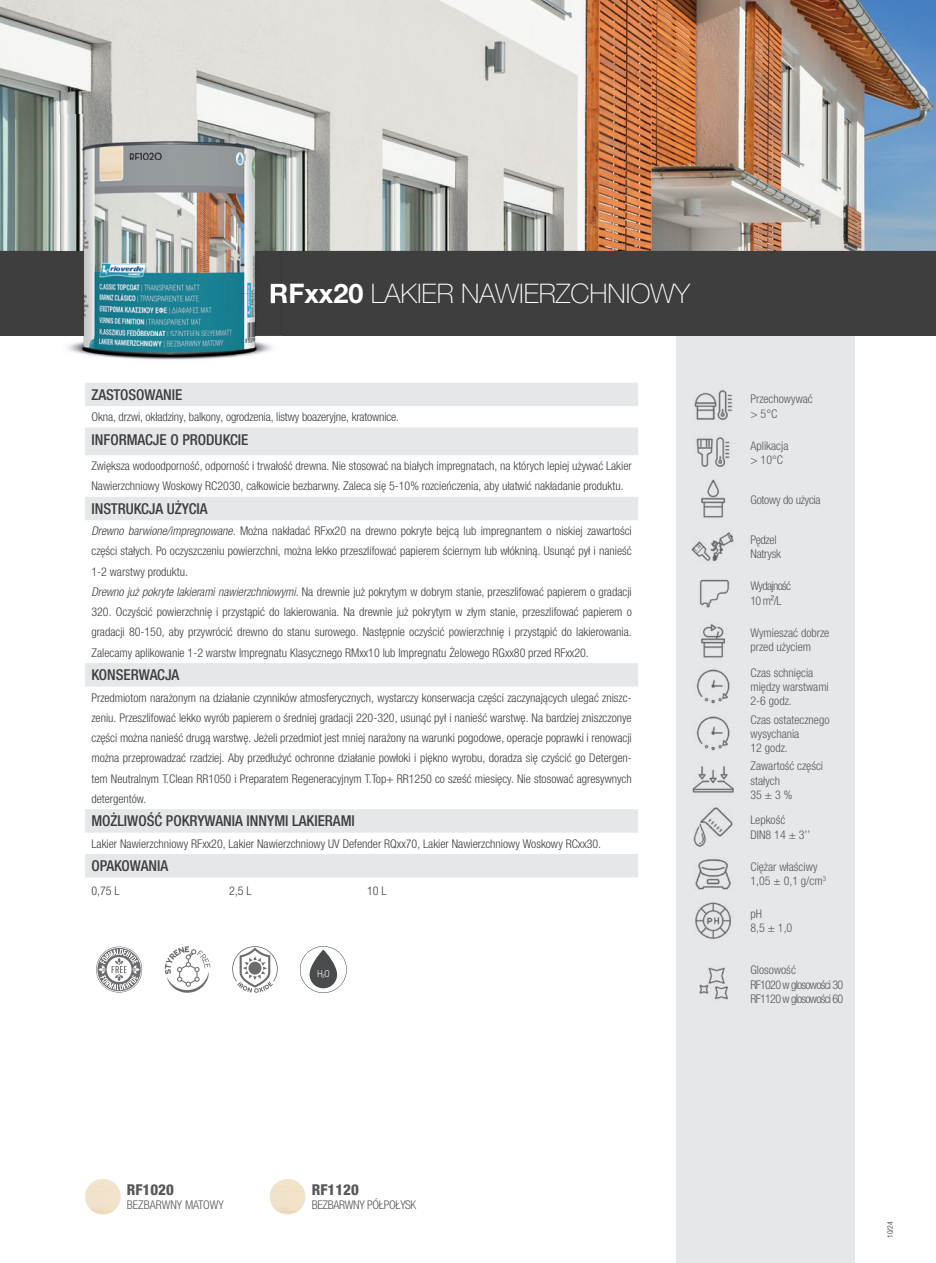
<style>
.page{position:relative;width:936px;height:1263px;background:#fff}
.page>*{position:absolute;margin:0;border:0;box-sizing:border-box;transform-origin:0 0}
.t1{font:100 27px "Helvetica Neue LTW1 G";color:#fff}
.t2{font:500 condensed 15px "Helvetica Neue LTW1 G";color:#3e3e3f}
.t3{font:800 condensed 15px "Helvetica Neue LTW1 G";color:#57585a}
.t4{font:300 condensed 12px/20.2px "Helvetica Neue LTW1 G";color:#3e3e3f}
.t5{font:300 condensed 12px/14.2px "Helvetica Neue LTW1 G";color:#57585a}
.t6{font:300 condensed 12px/14.2px "Helvetica Neue LTW1 G";letter-spacing:-.06em;color:#57585a}
.t7{font:300 condensed 12px/14.2px "Helvetica Neue LTW1 G";letter-spacing:-.02em;color:#57585a}
.t8{font:300 condensed 12px "Helvetica Neue LTW1 G";letter-spacing:-.025em;color:#57585a}
.t9{font:300 condensed 12px/14.2px "Helvetica Neue LTW1 G";letter-spacing:-.055em;color:#57585a}
.t10{font:300 9.6px "Roboto Condensed";color:#fff}
.t11{font:300 condensed 7.5px "Helvetica Neue LTW1 G";color:#231f20}
.s1{font-weight:700}
.s2{font-style:italic}
</style>
<div class="page">
<div style="left:676px;top:251px;width:179px;height:1012px;background:#e6e7e9"></div>
<div style="left:0;top:251px;width:935px;height:85px;background:#3e3e3f"></div>
<img style="left:0;top:0;width:935px;height:251px">
<img style="left:85px;top:1179px;width:36px;height:35px;border-radius:18px">
<img style="left:270px;top:1179px;width:35px;height:35px;border-radius:18px">
<svg style="left:85px;top:383px;width:553px;height:494px"></svg>
<img style="left:691px;top:390px;width:43px;height:549px">
<img style="left:699px;top:967px;width:29px;height:33px">
<img style="left:57px;top:115px;width:225px;height:245px">
<img style="left:271px;top:284px;width:11px;height:20px">
<svg style="left:96px;top:946px;width:182px;height:47px"></svg>
<svg style="left:300px;top:946px;width:47px;height:47px"></svg>
<h1 class="t1" style="left:269px;top:278px;width:422px"><span class="s1">RFxx20</span> LAKIER NAWIERZCHNIOWY</h1>
<p class="t2" style="left:91px;top:385px;width:92px">ZASTOSOWANIE</p>
<p class="t4" style="left:91px;top:407px;width:309px">Okna, drzwi, okładziny, balkony, ogrodzenia, listwy boazeryjne, kratownice.</p>
<p class="t2" style="left:91px;top:430px;width:158px">INFORMACJE O PRODUKCIE</p>
<p class="t4" style="left:91px;top:456px;width:542px">Zwiększa wodoodporność, odporność i trwałość drewna. Nie stosować na białych impregnatach, na których lepiej używać Lakier<br>Nawierzchniowy Woskowy RC2030, całkowicie bezbarwny. Zaleca się 5-10% rozcieńczenia, aby ułatwić nakładanie produktu.</p>
<p class="t2" style="left:91px;top:499px;width:118px">INSTRUKCJA UŻYCIA</p>
<p class="t4" style="left:91px;top:521px;width:542px"><span class="s2">Drewno barwione/impregnowane</span>. Można nakładać RFxx20 na drewno pokryte bejcą lub impregnantem o niskiej zawartości części stałych. Po oczyszczeniu powierzchni, można lekko przeszlifować papierem ściernym lub włókniną. Usunąć pył i nanieść 1-2 warstwy produktu.<br><span class="s2">Drewno już pokryte lakierami nawierzchniowymi.</span> Na drewnie już pokrytym w dobrym stanie, przeszlifować papierem o gradacji 320. Oczyścić powierzchnię i przystąpić do lakierowania. Na drewnie już pokrytym w złym stanie, przeszlifować papierem o gradacji 80-150, aby przywrócić drewno do stanu surowego. Następnie oczyścić powierzchnię i przystąpić do lakierowania.<br>Zalecamy aplikowanie 1-2 warstw Impregnatu Klasycznego RMxx10 lub Impregnatu Żelowego RGxx80 przed RFxx20.</p>
<p class="t2" style="left:91px;top:666px;width:89px">KONSERWACJA</p>
<p class="t4" style="left:91px;top:687px;width:541px;text-align:justify">Przedmiotom narażonym na działanie czynników atmosferycznych, wystarczy konserwacja części zaczynających ulegać zniszc&shy;zeniu. Przeszlifować lekko wyrób papierem o średniej gradacji 220-320, usunąć pył i nanieść warstwę. Na bardziej zniszczonye części można nanieść drugą warstwę. Jeżeli przedmiot jest mniej narażony na warunki pogodowe, operacje poprawki i renowacji można przeprowadzać rzadziej. Aby przedłużyć ochronne działanie powłoki i piękno wyrobu, doradza się czyścić go Detergen&shy;tem Neutralnym T.Clean RR1050 i Preparatem Regeneracyjnym T.Top+ RR1250 co sześć miesięcy. Nie stosować agresywnych detergentów.</p>
<p class="t2" style="left:91px;top:812px;width:265px">MOŻLIWOŚĆ POKRYWANIA INNYMI LAKIERAMI</p>
<p class="t4" style="left:91px;top:833px;width:511px">Lakier Nawierzchniowy RFxx20, Lakier Nawierzchniowy UV Defender RQxx70, Lakier Nawierzchniowy Woskowy RCxx30.</p>
<p class="t2" style="left:91px;top:857px;width:78px">OPAKOWANIA</p>
<p class="t4" style="left:91px;top:880px;width:30px">0,75 L</p>
<p class="t4" style="left:229px;top:880px;width:24px">2,5 L</p>
<p class="t4" style="left:367px;top:880px;width:21px">10 L</p>
<p class="t10" style="left:317px;top:967px;width:14px">H<sub>2</sub>O</p>
<p class="t5" style="left:750px;top:392px;width:64px">Przechowywać &gt; 5°C</p>
<p class="t5" style="left:750px;top:439px;width:39px">Aplikacja &gt; 10°C</p>
<p class="t7" style="left:750px;top:493px;width:72px">Gotowy do użycia</p>
<p class="t7" style="left:750px;top:532px;width:32px">Pędzel<br>Natrysk</p>
<p class="t9" style="left:750px;top:579px;width:42px">Wydajność<br>10 m²/L</p>
<p class="t5" style="left:750px;top:626px;width:80px">Wymieszać dobrze przed użyciem</p>
<p class="t5" style="left:750px;top:665px;width:80px">Czas schnięcia między warstwami<br>2-6 godz.</p>
<p class="t5" style="left:750px;top:712px;width:80px">Czas ostatecznego wysychania<br>12 godz.</p>
<p class="t5" style="left:750px;top:759px;width:74px">Zawartość części stałych<br>35 ± 3 %</p>
<p class="t5" style="left:750px;top:813px;width:61px">Lepkość<br>DIN8 14 ± 3’’</p>
<p class="t5" style="left:750px;top:860px;width:77px">Ciężar właściwy<br>1,05 ± 0,1 g/cm<sup>3</sup></p>
<p class="t5" style="left:750px;top:906px;width:43px">pH<br>8,5 ± 1,0</p>
<p class="t6" style="left:750px;top:963px;width:94px">Glosowość<br>RF1020 w glosowości 30<br>RF1120 w glosowości 60</p>
<p class="t3" style="left:127px;top:1181px;width:49px">RF1020</p>
<p class="t5" style="left:127px;top:1197px;width:98px">BEZBARWNY MATOWY</p>
<p class="t3" style="left:312px;top:1181px;width:49px">RF1120</p>
<p class="t8" style="left:312px;top:1197px;width:106px">BEZBARWNY PÓŁPOŁYSK</p>
<p class="t11" style="left:885px;top:1238px;width:18px;rotate:-90deg">10/24</p>
</div>
